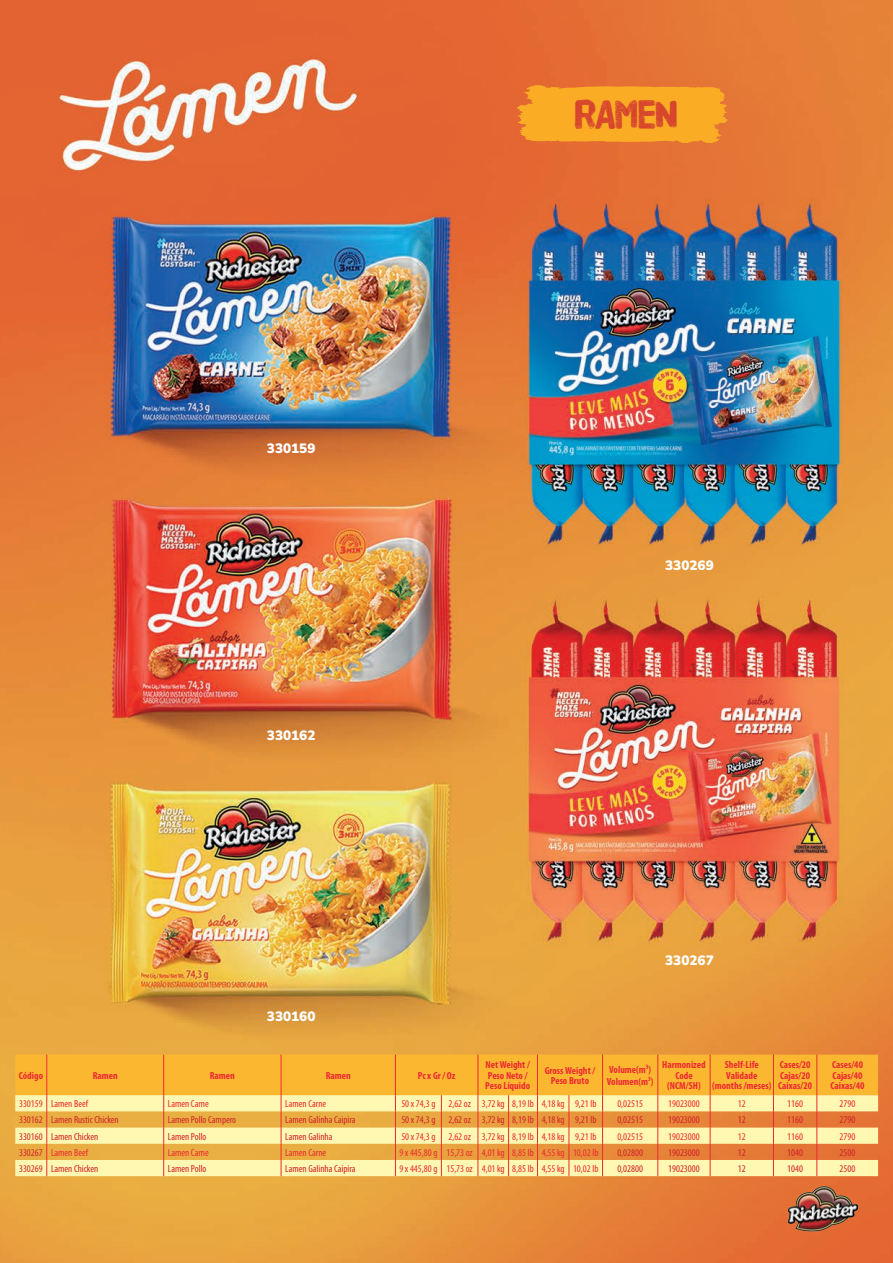
<style>
.page{position:relative;width:893px;height:1263px;background:#fff}
.page>*{position:absolute;margin:0;border:0;box-sizing:border-box;transform-origin:0 0}
.t1{font:42px "HVD Poster";letter-spacing:-.05em;color:#d7452d}
.t2{font:200 13.5px "Nunito";color:#fff}
.corpo_tabela{font:condensed 10.2px "Myriad Pro";color:#ed2a31}
.h1_tabela{font:700 condensed 10.2px/10.5px "Myriad Pro";color:#ed2a31;text-align:center}
.DESCRIÇÃO{font:condensed 10.2px "Myriad Pro";color:#d1232a}
.corpo_tabela-2{font:condensed 10.2px "Myriad Pro";color:#d1232a}
.DESCRIÇÃO-2{font:condensed 10.2px "Myriad Pro";color:#ed2a31}
.corpo_tabela_E{font:condensed 10.2px "Myriad Pro";color:#d1232a}
.corpo_tabela_E-2{font:condensed 10.2px "Myriad Pro";color:#ed2a31}
</style>
<div class="page">
<img style="left:0;top:0;width:893px;height:1263px">
<svg style="left:517px;top:85px;width:211px;height:58px;background:#f7a426"></svg>
<img style="left:783px;top:1184px;width:80px;height:51px">
<svg style="left:15px;top:1054px;width:863px;height:122px;background:#f7c666"></svg>
<p class="t1" style="left:574px;top:96px;width:107px">RAMEN</p>
<p class="t2" style="left:267px;top:439px;width:50px">330159</p>
<p class="t2" style="left:267px;top:726px;width:50px">330162</p>
<p class="t2" style="left:665px;top:556px;width:50px">330269</p>
<p class="t2" style="left:267px;top:1006px;width:50px">330160</p>
<p class="h1_tabela" style="left:19px;top:1070px;width:26px">Código</p>
<p class="h1_tabela" style="left:93px;top:1070px;width:27px">Ramen</p>
<p class="h1_tabela" style="left:210px;top:1070px;width:27px">Ramen</p>
<p class="h1_tabela" style="left:326px;top:1070px;width:27px">Ramen</p>
<p class="h1_tabela" style="left:418px;top:1070px;width:39px">Pc x Gr / Oz</p>
<p class="t2" style="left:665px;top:951px;width:50px">330267</p>
<p class="h1_tabela" style="left:485px;top:1059px;width:46px">Net Weight /</p>
<p class="h1_tabela" style="left:488px;top:1070px;width:41px">Peso Neto /</p>
<p class="h1_tabela" style="left:485px;top:1080px;width:46px">Peso Líquido</p>
<p class="h1_tabela" style="left:545px;top:1065px;width:52px">Gross Weight /<br>Peso Bruto</p>
<p class="h1_tabela" style="left:607px;top:1063px;width:48px;line-height:12px;text-align:left">Volume(m³)<br>Volumen(m³)</p>
<p class="h1_tabela" style="left:662px;top:1059px;width:45px">Harmonized<br>Code (NCM/SH)</p>
<p class="h1_tabela" style="left:725px;top:1059px;width:36px;text-align:left">Shelf-Life<br>Validade</p>
<p class="h1_tabela" style="left:780px;top:1059px;width:32px">Cases/20</p>
<p class="h1_tabela" style="left:780px;top:1070px;width:31px">Cajas/20</p>
<p class="h1_tabela" style="left:778px;top:1080px;width:35px">Caixas/20</p>
<p class="h1_tabela" style="left:712px;top:1080px;width:61px">(months /meses)</p>
<p class="h1_tabela" style="left:832px;top:1059px;width:32px">Cases/40</p>
<p class="h1_tabela" style="left:833px;top:1070px;width:31px">Cajas/40</p>
<p class="h1_tabela" style="left:830px;top:1080px;width:35px">Caixas/40</p>
<p class="corpo_tabela_E-2" style="left:19px;top:1097px;width:25px">330159</p>
<p class="DESCRIÇÃO-2" style="left:51px;top:1097px;width:39px">Lamen Beef</p>
<p class="DESCRIÇÃO-2" style="left:168px;top:1097px;width:42px">Lamen Carne</p>
<p class="DESCRIÇÃO-2" style="left:285px;top:1097px;width:42px">Lamen Carne</p>
<p class="corpo_tabela" style="left:401px;top:1097px;width:36px">50 x 74,3 g</p>
<p class="corpo_tabela" style="left:448px;top:1097px;width:24px">2,62 oz</p>
<p class="corpo_tabela" style="left:482px;top:1097px;width:24px">3,72 kg</p>
<p class="corpo_tabela" style="left:512px;top:1097px;width:23px">8,19 lb</p>
<p class="corpo_tabela" style="left:542px;top:1097px;width:24px">4,18 kg</p>
<p class="corpo_tabela" style="left:575px;top:1097px;width:23px">9,21 lb</p>
<p class="corpo_tabela" style="left:617px;top:1097px;width:27px">0,02515</p>
<p class="corpo_tabela" style="left:668px;top:1097px;width:33px">19023000</p>
<p class="corpo_tabela" style="left:738px;top:1097px;width:9px">12</p>
<p class="corpo_tabela" style="left:787px;top:1097px;width:17px">1160</p>
<p class="corpo_tabela" style="left:840px;top:1097px;width:17px">2790</p>
<p class="corpo_tabela_E" style="left:19px;top:1114px;width:25px">330162</p>
<p class="DESCRIÇÃO" style="left:51px;top:1114px;width:69px">Lamen Rustic Chicken</p>
<p class="DESCRIÇÃO" style="left:168px;top:1114px;width:70px">Lamen Pollo Campero</p>
<p class="DESCRIÇÃO" style="left:285px;top:1114px;width:72px">Lamen Galinha Caipira</p>
<p class="corpo_tabela-2" style="left:401px;top:1114px;width:36px">50 x 74,3 g</p>
<p class="corpo_tabela-2" style="left:448px;top:1114px;width:24px">2,62 oz</p>
<p class="corpo_tabela-2" style="left:482px;top:1114px;width:24px">3,72 kg</p>
<p class="corpo_tabela-2" style="left:512px;top:1114px;width:23px">8,19 lb</p>
<p class="corpo_tabela-2" style="left:542px;top:1114px;width:24px">4,18 kg</p>
<p class="corpo_tabela-2" style="left:575px;top:1114px;width:23px">9,21 lb</p>
<p class="corpo_tabela-2" style="left:617px;top:1114px;width:27px">0,02515</p>
<p class="corpo_tabela-2" style="left:668px;top:1114px;width:33px">19023000</p>
<p class="corpo_tabela-2" style="left:738px;top:1114px;width:9px">12</p>
<p class="corpo_tabela-2" style="left:787px;top:1114px;width:17px">1160</p>
<p class="corpo_tabela-2" style="left:840px;top:1114px;width:17px">2790</p>
<p class="corpo_tabela_E" style="left:19px;top:1130px;width:25px">330160</p>
<p class="DESCRIÇÃO" style="left:51px;top:1130px;width:49px">Lamen Chicken</p>
<p class="DESCRIÇÃO" style="left:168px;top:1130px;width:40px">Lamen Pollo</p>
<p class="DESCRIÇÃO" style="left:285px;top:1130px;width:49px">Lamen Galinha</p>
<p class="corpo_tabela" style="left:401px;top:1130px;width:36px">50 x 74,3 g</p>
<p class="corpo_tabela" style="left:448px;top:1130px;width:24px">2,62 oz</p>
<p class="corpo_tabela" style="left:482px;top:1130px;width:24px">3,72 kg</p>
<p class="corpo_tabela" style="left:512px;top:1130px;width:23px">8,19 lb</p>
<p class="corpo_tabela" style="left:542px;top:1130px;width:24px">4,18 kg</p>
<p class="corpo_tabela" style="left:575px;top:1130px;width:23px">9,21 lb</p>
<p class="corpo_tabela" style="left:617px;top:1130px;width:27px">0,02515</p>
<p class="corpo_tabela" style="left:668px;top:1130px;width:33px">19023000</p>
<p class="corpo_tabela" style="left:738px;top:1130px;width:9px">12</p>
<p class="corpo_tabela" style="left:787px;top:1130px;width:17px">1160</p>
<p class="corpo_tabela" style="left:840px;top:1130px;width:17px">2790</p>
<p class="corpo_tabela_E" style="left:19px;top:1146px;width:25px">330267</p>
<p class="DESCRIÇÃO-2" style="left:51px;top:1146px;width:39px">Lamen Beef</p>
<p class="DESCRIÇÃO-2" style="left:168px;top:1146px;width:42px">Lamen Carne</p>
<p class="DESCRIÇÃO-2" style="left:285px;top:1146px;width:42px">Lamen Carne</p>
<p class="corpo_tabela" style="left:399px;top:1146px;width:40px">9 x 445,80 g</p>
<p class="corpo_tabela" style="left:446px;top:1146px;width:28px">15,73 oz</p>
<p class="corpo_tabela" style="left:482px;top:1146px;width:24px">4,01 kg</p>
<p class="corpo_tabela" style="left:512px;top:1146px;width:23px">8,85 lb</p>
<p class="corpo_tabela" style="left:542px;top:1146px;width:24px">4,55 kg</p>
<p class="corpo_tabela" style="left:573px;top:1146px;width:27px">10,02 lb</p>
<p class="corpo_tabela-2" style="left:617px;top:1146px;width:27px">0,02800</p>
<p class="corpo_tabela-2" style="left:668px;top:1146px;width:33px">19023000</p>
<p class="corpo_tabela-2" style="left:738px;top:1146px;width:9px">12</p>
<p class="corpo_tabela-2" style="left:787px;top:1146px;width:17px">1040</p>
<p class="corpo_tabela-2" style="left:840px;top:1146px;width:17px">2500</p>
<p class="corpo_tabela_E" style="left:19px;top:1162px;width:25px">330269</p>
<p class="DESCRIÇÃO" style="left:51px;top:1162px;width:49px">Lamen Chicken</p>
<p class="DESCRIÇÃO" style="left:168px;top:1162px;width:40px">Lamen Pollo</p>
<p class="DESCRIÇÃO" style="left:285px;top:1162px;width:72px">Lamen Galinha Caipira</p>
<p class="corpo_tabela" style="left:399px;top:1162px;width:40px">9 x 445,80 g</p>
<p class="corpo_tabela" style="left:446px;top:1162px;width:28px">15,73 oz</p>
<p class="corpo_tabela" style="left:482px;top:1162px;width:24px">4,01 kg</p>
<p class="corpo_tabela" style="left:512px;top:1162px;width:23px">8,85 lb</p>
<p class="corpo_tabela" style="left:542px;top:1162px;width:24px">4,55 kg</p>
<p class="corpo_tabela" style="left:573px;top:1162px;width:27px">10,02 lb</p>
<p class="corpo_tabela-2" style="left:617px;top:1162px;width:27px">0,02800</p>
<p class="corpo_tabela-2" style="left:668px;top:1162px;width:33px">19023000</p>
<p class="corpo_tabela-2" style="left:738px;top:1162px;width:9px">12</p>
<p class="corpo_tabela-2" style="left:787px;top:1162px;width:17px">1040</p>
<p class="corpo_tabela-2" style="left:840px;top:1162px;width:17px">2500</p>
</div>
